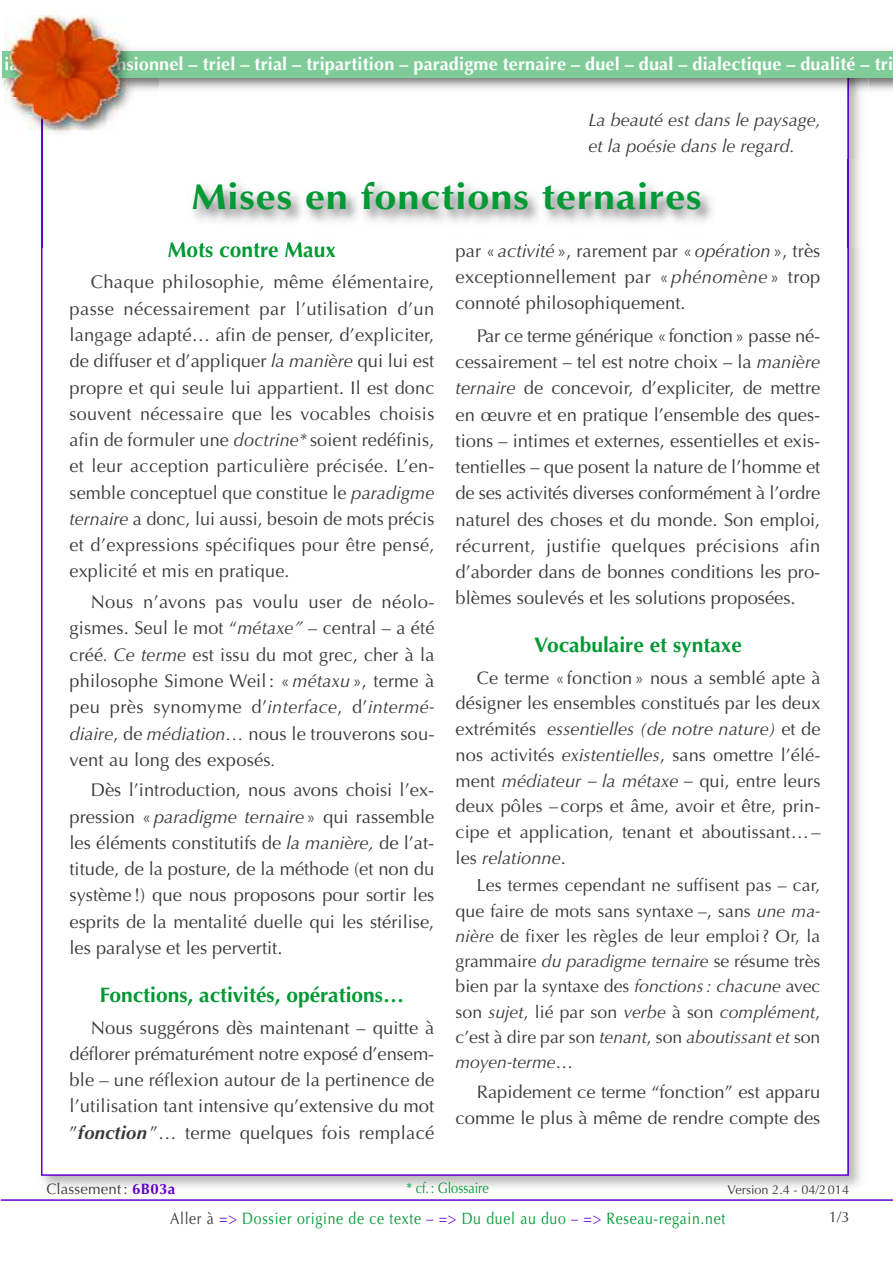
<style>
.page{position:relative;width:893px;height:1263px;background:#fff}
.page>*{position:absolute;margin:0;border:0;box-sizing:border-box;transform-origin:0 0}
.t1{font:700 36px "Optima";letter-spacing:.025em;color:#093;scale:1.1 1}
.t2{font:700 21px "Optima";color:#093}
.t3{font:18.3px/26.2px "Optima";letter-spacing:.005em;color:#39383a;text-align:justify}
.t4{font:18px/25.8px "Optima";color:#39383a;text-align:justify}
.t5{font:700 18px "Optima";letter-spacing:.01em;color:#fff}
.t6{font:italic 18px/25.7px "Optima";color:#39383a}
.t7{font:17.7px/25.2px "Optima";color:#39383a;text-align:justify}
.t8{font:16.5px "Optima";letter-spacing:.05em;color:#093;scale:.85 1}
.t9{font:15px "Optima";letter-spacing:.01em;color:#39383a}
.t10{font:15px "Optima";color:#093;scale:.85 1}
.t11{font:12.75px "Optima";color:#39383a}
.s1{font-style:italic}
.s2{font-weight:700;font-style:italic}
.s3{font-weight:700;color:#60c}
.s4{color:#39383a}
.s5{color:#60c}
</style>
<div class="page">
<img style="left:39px;top:159px;width:824px;height:89px">
<img style="left:169px;top:242px;width:69px;height:6px">
<img style="left:516px;top:244px;width:23px;height:4px">
<svg style="left:718px;top:244px;width:13px;height:4px"></svg>
<img style="left:791px;top:243px;width:21px;height:5px">
<img style="left:158px;top:50px;width:735px;height:41px">
<img style="left:158px;top:78px;width:691px;height:19px">
<div style="left:3px;top:51px;width:890px;height:27px;background:#80cc99"></div>
<img style="left:2px;top:51px;width:2px;height:33px">
<img style="left:28px;top:129px;width:87px;height:30px">
<img style="left:128px;top:48px;width:30px;height:55px">
<svg style="left:3px;top:51px;width:1px;height:27px"></svg>
<img style="left:4px;top:97px;width:124px;height:32px">
<img style="left:4px;top:15px;width:124px;height:63px">
<img style="left:4px;top:78px;width:37px;height:19px">
<img style="left:43px;top:78px;width:85px;height:19px">
<svg style="left:41px;top:78px;width:2px;height:19px"></svg>
<img style="left:5px;top:57px;width:59px;height:13px">
<hr style="left:1px;top:1199px;width:892px;height:2px;background:#60c">
<p class="t5" style="left:4px;top:54px;width:890px">ialté – tridimensionnel – triel – trial – tripartition – paradigme ternaire – duel – dual – dialectique – dualité – tri</p>
<p class="t6" style="left:588px;top:107px;width:234px">La beauté est dans le paysage, et la poésie dans le regard.</p>
<h1 class="t1" style="left:191px;top:176px;width:465px">Mises en fonctions ternaires</h1>
<p class="t2" style="left:168px;top:237px;width:170px">Mots contre Maux</p>
<p class="t3" style="left:70px;top:269px;width:366px;text-indent:21px">Chaque philosophie, même élémentaire, passe nécessairement par l’utilisation d’un langage adapté… afin de penser, d’expliciter, de diffuser et d’appliquer <span class="s1">la manière</span> qui lui est propre et qui seule lui appartient. Il est donc souvent nécessaire que les vocables choisis afin de formuler une <span class="s1">doctrine*</span> soient redéfinis, et leur acception particulière précisée. L’en&shy;semble conceptuel que constitue le <span class="s1">paradigme ternaire</span> a donc, lui aussi, besoin de mots précis et d’expressions spécifiques pour être pensé, explicité et mis en pratique.</p>
<p class="t3" style="left:70px;top:589px;width:366px;text-indent:21px">Nous n’avons pas voulu user de néolo&shy;gismes. Seul le mot “<span class="s1">métaxe”</span> – central – a été créé<span class="s1">. Ce terme</span> est issu du mot grec, cher à la philosophe Simone Weil : « <span class="s1">métaxu</span> », terme à peu près synomyme d’<span class="s1">interface</span>, d’<span class="s1">intermé&shy;diaire</span>, de <span class="s1">médiation…</span> nous le trouverons sou&shy;vent au long des exposés<span class="s1">.</span></p>
<p class="t3" style="left:70px;top:777px;width:366px;text-indent:21px">Dès l’introduction, nous avons choisi l’ex&shy;pression «<span class="s1">paradigme ternaire</span>» qui rassemble les éléments constitutifs de <span class="s1">la manière,</span> de l’at&shy;titude, de la posture, de la méthode (et non du système!) que nous proposons pour sortir les esprits de la mentalité duelle qui les stérilise, les paralyse et les pervertit.</p>
<p class="t2" style="left:100px;top:982px;width:306px">Fonctions, activités, opérations…</p>
<p class="t3" style="left:69px;top:1014px;width:366px;text-indent:21px">Nous suggérons dès maintenant – quitte à déflorer prématurément notre exposé d’ensem&shy;ble – une réflexion autour de la pertinence de l’utilisation tant intensive qu’extensive du mot ”<span class="s2">fonction</span> ”… terme quelques fois remplacé</p>
<p class="t3" style="left:456px;top:238px;width:366px">par « <span class="s1">activité</span> », rarement par «<span class="s1">opération</span>», très exceptionnellement par « <span class="s1">phénomène</span> » trop connoté philosophiquement.</p>
<p class="t3" style="left:456px;top:323px;width:366px;text-indent:21px">Par ce terme générique «fonction» passe né&shy;cessairement – tel est notre choix – la <span class="s1">manière ternaire</span> de concevoir, d’expliciter, de mettre en œuvre et en pratique l’ensemble des ques&shy;tions – intimes et externes, essentielles et exis&shy;tentielles – que posent la nature de l’homme et de ses activités diverses conformément à l’ordre naturel des choses et du monde. Son emploi, récurrent, justifie quelques précisions afin d’aborder dans de bonnes conditions les pro&shy;blèmes soulevés et les solutions proposées.</p>
<p class="t2" style="left:534px;top:633px;width:209px">Vocabulaire et syntaxe</p>
<p class="t4" style="left:456px;top:665px;width:366px;text-indent:21px">Ce terme « fonction» nous a semblé apte à désigner les ensembles constitués par les deux extrémités <span class="s1">essentielles (de notre nature)</span> et de nos activités <span class="s1">existentielles</span>, sans omettre l’élé&shy;ment <span class="s1">médiateur – la métaxe –</span> qui, entre leurs deux pôles – corps et âme, avoir et être, prin&shy;cipe et application, tenant et aboutissant…– les <span class="s1">relationne</span>.</p>
<p class="t7" style="left:456px;top:873px;width:366px;text-indent:21px">Les termes cependant ne suffisent pas – car, que faire de mots sans syntaxe –, sans <span class="s1">une ma&shy;nière</span> de fixer les règles de leur emploi? Or, la grammaire <span class="s1">du paradigme ternaire</span> se résume très bien par la syntaxe des <span class="s1">fonctions: chacune</span> avec son <span class="s1">sujet</span>, lié par son <span class="s1">verbe</span> à son <span class="s1">complément</span>, c’est à dire par son <span class="s1">tenant</span>, son <span class="s1">aboutissant et</span> son <span class="s1">moyen-terme</span>…</p>
<p class="t4" style="left:456px;top:1079px;width:366px;text-align:right">Rapidement ce terme “fonction” est apparu comme le plus à même de rendre compte des</p>
<p class="t9" style="left:46px;top:1180px;width:130px">Classement : <span class="s3">6B03a</span></p>
<p class="t10" style="left:406px;top:1179px;width:98px">* cf.: Glossaire</p>
<p class="t11" style="left:728px;top:1182px;width:123px">Version 2.4 - 04/2014</p>
<p class="t8" style="left:170px;top:1209px;width:655px"><span class="s4">Aller à</span> <span class="s5">=&gt;</span> Dossier origine de ce texte <span class="s5">– =&gt;</span> Du duel au duo <span class="s5">– =&gt;</span> Reseau-regain.net</p>
<p class="t9" style="left:829px;top:1208px;width:22px">1/3</p>
</div>
